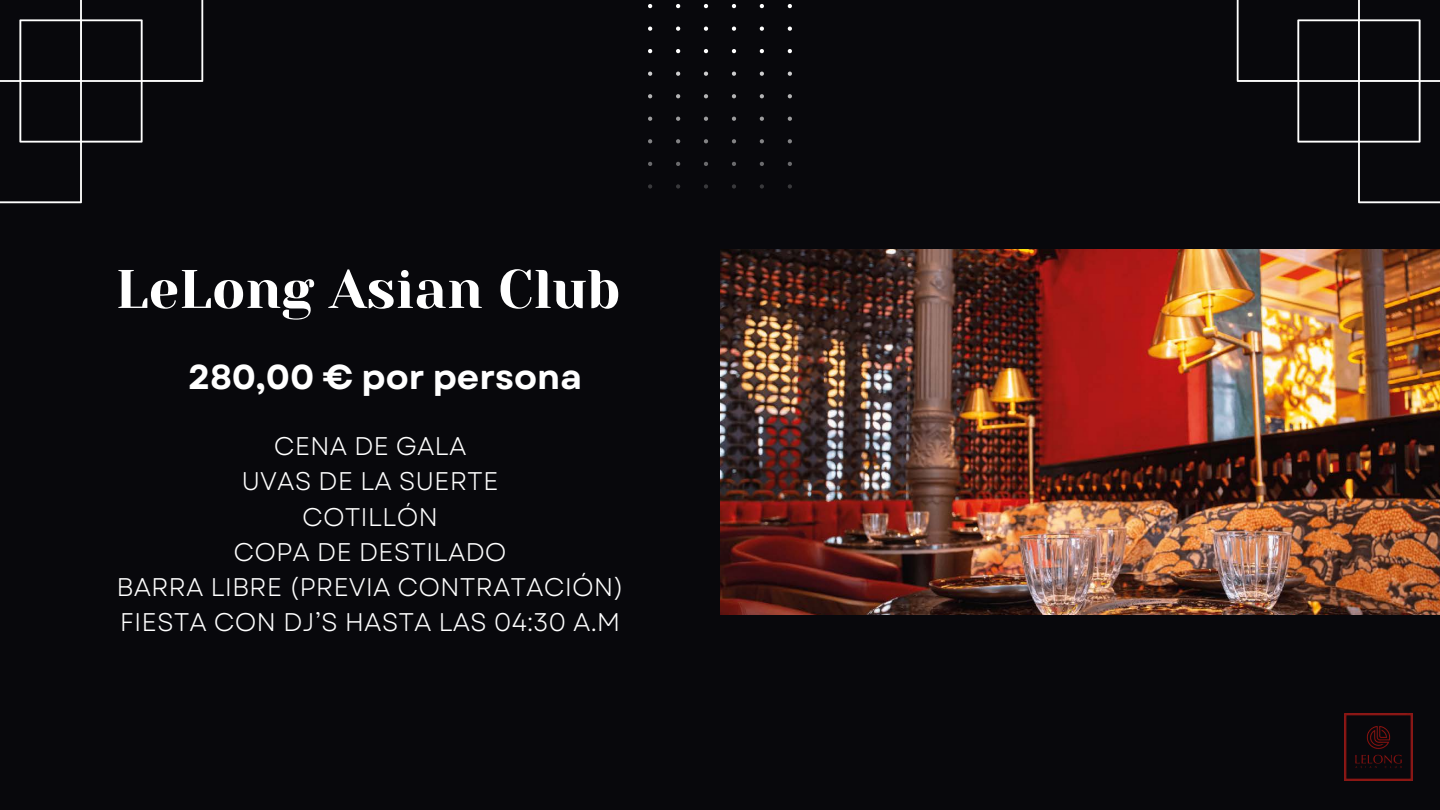
<style>
.page{position:relative;width:1440px;height:810px;background:#08080c}
.page>*{position:absolute;margin:0;border:0;box-sizing:border-box;transform-origin:0 0}
.t1{font:54.2px "Yeseva One";color:#fff}
.t2{font:700 34.5px "Garet";color:#fff}
.t3{font:25.5px "Garet";color:#fff}
</style>
<div class="page">
<svg style="left:0;top:0;width:203px;height:203px"></svg>
<svg style="left:1237px;top:0;width:203px;height:203px"></svg>
<svg style="left:648px;top:4px;width:4px;height:4px"></svg>
<svg style="left:676px;top:4px;width:4px;height:4px"></svg>
<svg style="left:704px;top:4px;width:4px;height:4px"></svg>
<svg style="left:732px;top:4px;width:4px;height:4px"></svg>
<svg style="left:760px;top:4px;width:4px;height:4px"></svg>
<svg style="left:788px;top:4px;width:4px;height:4px"></svg>
<svg style="left:648px;top:27px;width:4px;height:4px"></svg>
<svg style="left:676px;top:27px;width:4px;height:4px"></svg>
<svg style="left:704px;top:27px;width:4px;height:4px"></svg>
<svg style="left:732px;top:27px;width:4px;height:4px"></svg>
<svg style="left:760px;top:27px;width:4px;height:4px"></svg>
<svg style="left:788px;top:27px;width:4px;height:4px"></svg>
<svg style="left:648px;top:49px;width:4px;height:4px"></svg>
<svg style="left:676px;top:49px;width:4px;height:4px"></svg>
<svg style="left:704px;top:49px;width:4px;height:4px"></svg>
<svg style="left:732px;top:49px;width:4px;height:4px"></svg>
<svg style="left:760px;top:49px;width:4px;height:4px"></svg>
<svg style="left:788px;top:49px;width:4px;height:4px"></svg>
<svg style="left:648px;top:72px;width:4px;height:4px"></svg>
<svg style="left:676px;top:72px;width:4px;height:4px"></svg>
<svg style="left:704px;top:72px;width:4px;height:4px"></svg>
<svg style="left:732px;top:72px;width:4px;height:4px"></svg>
<svg style="left:760px;top:72px;width:4px;height:4px"></svg>
<svg style="left:788px;top:72px;width:4px;height:4px"></svg>
<svg style="left:648px;top:94px;width:4px;height:4px"></svg>
<svg style="left:676px;top:94px;width:4px;height:4px"></svg>
<svg style="left:704px;top:94px;width:4px;height:4px"></svg>
<svg style="left:732px;top:94px;width:4px;height:4px"></svg>
<svg style="left:760px;top:94px;width:4px;height:4px"></svg>
<svg style="left:788px;top:94px;width:4px;height:4px"></svg>
<svg style="left:648px;top:117px;width:4px;height:4px"></svg>
<svg style="left:676px;top:117px;width:4px;height:4px"></svg>
<svg style="left:704px;top:117px;width:4px;height:4px"></svg>
<svg style="left:732px;top:117px;width:4px;height:4px"></svg>
<svg style="left:760px;top:117px;width:4px;height:4px"></svg>
<svg style="left:788px;top:117px;width:4px;height:4px"></svg>
<svg style="left:648px;top:139px;width:4px;height:4px"></svg>
<svg style="left:676px;top:139px;width:4px;height:4px"></svg>
<svg style="left:704px;top:139px;width:4px;height:4px"></svg>
<svg style="left:732px;top:139px;width:4px;height:4px"></svg>
<svg style="left:760px;top:139px;width:4px;height:4px"></svg>
<svg style="left:788px;top:139px;width:4px;height:4px"></svg>
<svg style="left:648px;top:162px;width:4px;height:4px"></svg>
<svg style="left:676px;top:162px;width:4px;height:4px"></svg>
<svg style="left:704px;top:162px;width:4px;height:4px"></svg>
<svg style="left:732px;top:162px;width:4px;height:4px"></svg>
<svg style="left:760px;top:162px;width:4px;height:4px"></svg>
<svg style="left:788px;top:162px;width:4px;height:4px"></svg>
<svg style="left:648px;top:184px;width:4px;height:4px"></svg>
<svg style="left:676px;top:184px;width:4px;height:4px"></svg>
<svg style="left:704px;top:184px;width:4px;height:4px"></svg>
<svg style="left:732px;top:184px;width:4px;height:4px"></svg>
<svg style="left:760px;top:184px;width:4px;height:4px"></svg>
<svg style="left:788px;top:184px;width:4px;height:4px"></svg>
<img style="left:720px;top:249px;width:720px;height:365px">
<img style="left:1345px;top:713px;width:67px;height:68px">
<p class="t1" style="left:116px;top:258px;width:506px">LeLong Asian Club</p>
<p class="t2" style="left:188px;top:352px;width:395px">280,00 € por persona</p>
<p class="t3" style="left:274px;top:428px;width:194px">CENA DE GALA</p>
<p class="t3" style="left:242px;top:463px;width:259px">UVAS DE LA SUERTE</p>
<p class="t3" style="left:302px;top:498px;width:137px">COTILLÓN</p>
<p class="t3" style="left:234px;top:534px;width:274px">COPA DE DESTILADO</p>
<p class="t3" style="left:116px;top:569px;width:509px">BARRA LIBRE (PREVIA CONTRATACIÓN)</p>
<p class="t3" style="left:120px;top:604px;width:502px">FIESTA CON DJ’S HASTA LAS 04:30 A.M</p>
</div>
